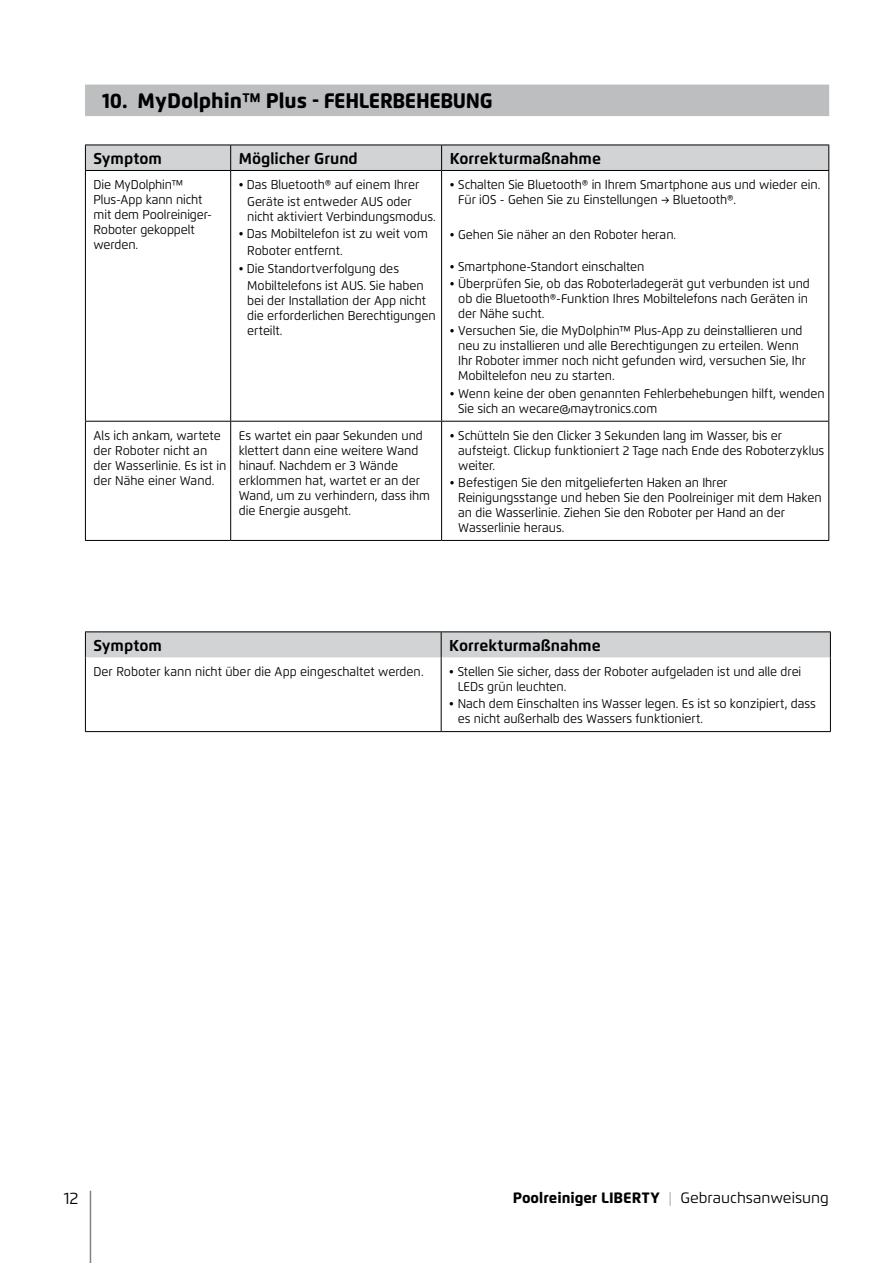
<style>
.page{position:relative;width:893px;height:1263px;background:#fff}
.page>*{position:absolute;margin:0;border:0;box-sizing:border-box;transform-origin:0 0}
.t1{font:800 21px "Flexo";letter-spacing:-.02em;color:#000;scale:.95 1}
.t2{font:16.5px "Flexo";color:#000}
.t3{font:700 15.75px "Flexo";color:#000}
.t4{font:800 15px "Flexo";color:#000}
.t5{font:12.75px/15px "Flexo";letter-spacing:-.005em;color:#000;scale:.95 1}
.s1{font-weight:400;color:#a7a9ac}
.s2{font-weight:400}
</style>
<div class="page">
<hr style="left:90px;top:1191px;width:1px;height:72px;background:#808285">
<div style="left:85px;top:85px;width:744px;height:31px;background:#bcbec0"></div>
<hr style="left:85px;top:170px;width:146px;height:1px;background:#000">
<hr style="left:85px;top:171px;width:1px;height:250px;background:#000">
<hr style="left:231px;top:170px;width:211px;height:1px;background:#000">
<hr style="left:230px;top:171px;width:1px;height:250px;background:#000">
<hr style="left:442px;top:170px;width:387px;height:1px;background:#000">
<hr style="left:441px;top:171px;width:1px;height:250px;background:#000">
<hr style="left:828px;top:171px;width:1px;height:250px;background:#000">
<hr style="left:85px;top:421px;width:146px;height:1px;background:#000">
<hr style="left:85px;top:422px;width:1px;height:118px;background:#000">
<hr style="left:231px;top:421px;width:211px;height:1px;background:#000">
<hr style="left:230px;top:422px;width:1px;height:118px;background:#000">
<hr style="left:442px;top:421px;width:387px;height:1px;background:#000">
<hr style="left:441px;top:422px;width:1px;height:118px;background:#000">
<hr style="left:828px;top:422px;width:1px;height:118px;background:#000">
<hr style="left:85px;top:540px;width:146px;height:1px;background:#000">
<hr style="left:231px;top:540px;width:211px;height:1px;background:#000">
<hr style="left:442px;top:540px;width:387px;height:1px;background:#000">
<div style="left:85px;top:145px;width:744px;height:25px;background:#d1d3d4"></div>
<hr style="left:85px;top:657px;width:1px;height:74px;background:#000">
<hr style="left:441px;top:657px;width:1px;height:74px;background:#000">
<hr style="left:830px;top:657px;width:1px;height:74px;background:#000">
<hr style="left:85px;top:731px;width:356px;height:1px;background:#000">
<hr style="left:441px;top:731px;width:390px;height:1px;background:#000">
<hr style="left:85px;top:631px;width:356px;height:1px;background:#000">
<hr style="left:441px;top:631px;width:390px;height:1px;background:#000">
<div style="left:85px;top:632px;width:746px;height:25px;background:#d1d3d4"></div>
<h1 class="t1" style="left:102px;top:87px;width:413px">10. MyDolphin™ Plus - FEHLERBEHEBUNG</h1>
<p class="t3" style="left:94px;top:149px;width:70px">Symptom</p>
<p class="t3" style="left:239px;top:149px;width:121px">Möglicher Grund</p>
<p class="t3" style="left:450px;top:149px;width:153px">Korrekturmaßnahme</p>
<p class="t5" style="left:94px;top:177px;width:126px">Die MyDolphin™<br>Plus-App kann nicht mit dem Poolreiniger-<br>Roboter gekoppelt werden.</p>
<p class="t5" style="left:239px;top:176px;width:191px;line-height:17.1px;text-align:center">• Das Bluetooth® auf einem Ihrer<br>Geräte ist entweder AUS oder</p>
<p class="t5" style="left:458px;top:177px;width:383px;text-indent:-9px">• Schalten Sie Bluetooth® in Ihrem Smartphone aus und wieder ein.<br>Für iOS - Gehen Sie zu Einstellungen → Bluetooth®.</p>
<p class="t5" style="left:450px;top:227px;width:240px">• Gehen Sie näher an den Roboter heran.</p>
<p class="t5" style="left:450px;top:259px;width:207px">• Smartphone-Standort einschalten</p>
<p class="t5" style="left:458px;top:276px;width:372px;text-indent:-9px">• Überprüfen Sie, ob das Roboterladegerät gut verbunden ist und ob die Bluetooth®-Funktion Ihres Mobiltelefons nach Geräten in der Nähe sucht.</p>
<p class="t5" style="left:458px;top:323px;width:368px;text-indent:-9px">• Versuchen Sie, die MyDolphin™ Plus-App zu deinstallieren und neu zu installieren und alle Berechtigungen zu erteilen. Wenn Ihr Roboter immer noch nicht gefunden wird, versuchen Sie, Ihr Mobiltelefon neu zu starten.</p>
<p class="t5" style="left:458px;top:386px;width:387px;text-indent:-9px">• Wenn keine der oben genannten Fehlerbehebungen hilft, wenden<br>Sie sich an wecare@maytronics.com</p>
<p class="t5" style="left:247px;top:209px;width:200px">nicht aktiviert Verbindungsmodus.</p>
<p class="t5" style="left:247px;top:225px;width:192px;line-height:17.1px;text-indent:-9px">• Das Mobiltelefon ist zu weit vom<br>Roboter entfernt.</p>
<p class="t5" style="left:247px;top:259px;width:187px;line-height:17.1px;text-indent:-9px">• Die Standortverfolgung des<br>Mobiltelefons ist AUS. Sie haben</p>
<p class="t5" style="left:247px;top:293px;width:200px">bei der Installation der App nicht die erforderlichen Berechtigungen erteilt.</p>
<p class="t5" style="left:94px;top:428px;width:142px">Als ich ankam, wartete der Roboter nicht an der Wasserlinie. Es ist in der Nähe einer Wand.</p>
<p class="t5" style="left:239px;top:428px;width:203px">Es wartet ein paar Sekunden und klettert dann eine weitere Wand hinauf. Nachdem er 3 Wände erklommen hat, wartet er an der<br>Wand, um zu verhindern, dass ihm die Energie ausgeht.</p>
<p class="t5" style="left:458px;top:428px;width:387px;text-indent:-9px">• Schütteln Sie den Clicker 3 Sekunden lang im Wasser, bis er aufsteigt. Clickup funktioniert 2 Tage nach Ende des Roboterzyklus weiter.</p>
<p class="t5" style="left:458px;top:475px;width:384px;text-indent:-9px">• Befestigen Sie den mitgelieferten Haken an Ihrer Reinigungsstange und heben Sie den Poolreiniger mit dem Haken an die Wasserlinie. Ziehen Sie den Roboter per Hand an der Wasserlinie heraus.</p>
<p class="t3" style="left:94px;top:636px;width:70px">Symptom</p>
<p class="t3" style="left:449px;top:636px;width:153px">Korrekturmaßnahme</p>
<p class="t5" style="left:94px;top:664px;width:349px">Der Roboter kann nicht über die App eingeschaltet werden.</p>
<p class="t5" style="left:458px;top:664px;width:363px;text-indent:-9px">• Stellen Sie sicher, dass der Roboter aufgeladen ist und alle drei<br>LEDs grün leuchten.</p>
<p class="t5" style="left:458px;top:696px;width:378px;text-indent:-9px">• Nach dem Einschalten ins Wasser legen. Es ist so konzipiert, dass es nicht außerhalb des Wassers funktioniert.</p>
<p class="t2" style="left:64px;top:1188px;width:16px">12</p>
<p class="t4" style="left:513px;top:1188px;width:318px">Poolreiniger LIBERTY <span class="s1">|</span> <span class="s2">Gebrauchsanweisung</span></p>
</div>
